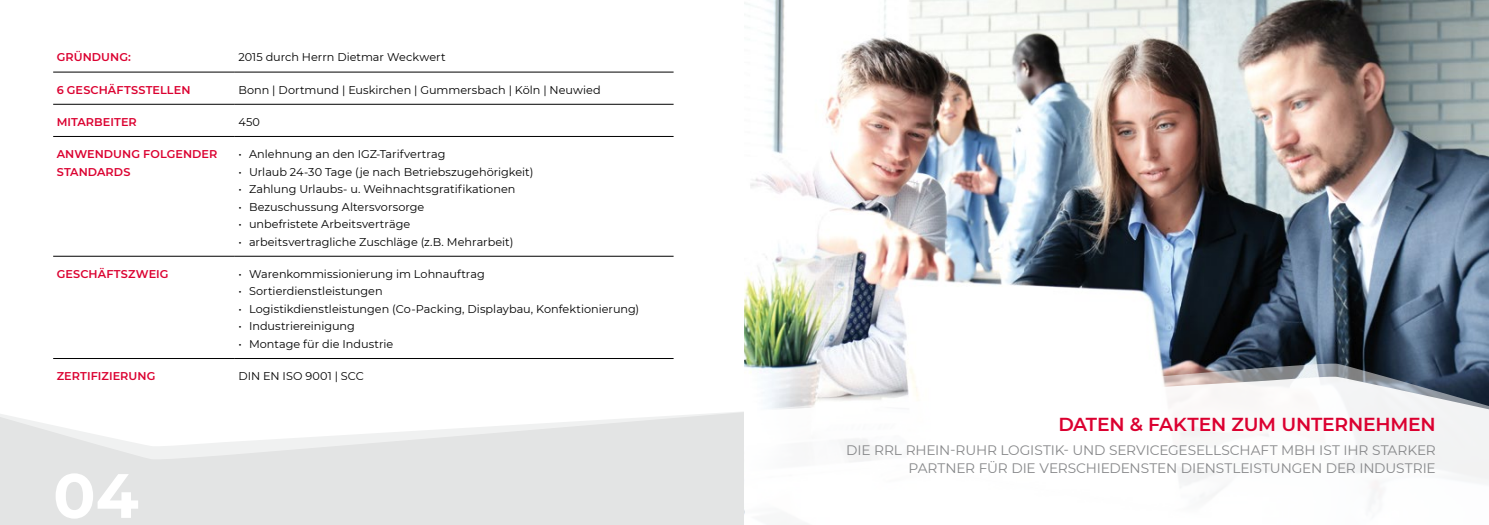
<style>
.page{position:relative;width:1489px;height:525px;background:#fff}
.page>*{position:absolute;margin:0;border:0;box-sizing:border-box;transform-origin:0 0}
.t1{font:700 62.5px "Montserrat";color:#fff}
.t2{font:600 18.75px "Montserrat";letter-spacing:-.01em;color:#db0030}
.t3{font:13.75px/17.5px "Montserrat";letter-spacing:-.01em;color:#87888a;text-align:right}
.t4{font:11.25px "Montserrat";color:#000}
.t5{font:600 11.25px/17.5px "Montserrat";letter-spacing:.005em;color:#db0030}
</style>
<div class="page">
<div style="left:0;top:350px;width:744px;height:174px;background:#e3e4e4"></div>
<svg style="left:109px;top:447px;width:206px;height:12px;fill:#f0f1f1"></svg>
<svg style="left:0;top:71px;width:744px;height:376px"></svg>
<img style="left:744px;top:0;width:744px;height:362px">
<img style="left:744px;top:362px;width:744px;height:13px">
<svg style="left:744px;top:375px;width:744px;height:139px"></svg>
<hr style="left:53px;top:72px;width:182px;height:1px;background:#000">
<hr style="left:235px;top:72px;width:438px;height:1px;background:#000">
<hr style="left:53px;top:104px;width:182px;height:1px;background:#000">
<hr style="left:235px;top:104px;width:438px;height:1px;background:#000">
<hr style="left:53px;top:136px;width:182px;height:1px;background:#000">
<hr style="left:235px;top:136px;width:438px;height:1px;background:#000">
<hr style="left:53px;top:256px;width:182px;height:1px;background:#000">
<hr style="left:235px;top:256px;width:438px;height:1px;background:#000">
<hr style="left:53px;top:358px;width:182px;height:1px;background:#000">
<hr style="left:235px;top:358px;width:438px;height:1px;background:#000">
<p class="t5" style="left:57px;top:48px;width:76px">GRÜNDUNG:</p>
<p class="t4" style="left:238px;top:50px;width:209px">2015 durch Herrn Dietmar Weckwert</p>
<p class="t5" style="left:57px;top:80px;width:135px">6 GESCHÄFTSSTELLEN</p>
<p class="t4" style="left:238px;top:82px;width:364px">Bonn | Dortmund | Euskirchen | Gummersbach | Köln | Neuwied</p>
<p class="t5" style="left:57px;top:112px;width:82px">MITARBEITER</p>
<p class="t4" style="left:238px;top:114px;width:23px">450</p>
<p class="t5" style="left:57px;top:145px;width:162px">ANWENDUNG FOLGENDER<br>STANDARDS</p>
<p class="t4" style="left:238px;top:146px;width:208px">• Anlehnung an den IGZ-Tarifvertrag</p>
<p class="t4" style="left:238px;top:164px;width:296px">• Urlaub 24-30 Tage (je nach Betriebszugehörigkeit)</p>
<p class="t4" style="left:238px;top:181px;width:278px">• Zahlung Urlaubs- u. Weihnachtsgratifikationen</p>
<p class="t4" style="left:238px;top:199px;width:187px">• Bezuschussung Altersvorsorge</p>
<p class="t4" style="left:238px;top:216px;width:173px">• unbefristete Arbeitsverträge</p>
<p class="t4" style="left:238px;top:234px;width:276px">• arbeitsvertragliche Zuschläge (z.B. Mehrarbeit)</p>
<p class="t5" style="left:57px;top:264px;width:113px">GESCHÄFTSZWEIG</p>
<p class="t4" style="left:238px;top:266px;width:248px">• Warenkommissionierung im Lohnauftrag</p>
<p class="t4" style="left:238px;top:283px;width:146px">• Sortierdienstleistungen</p>
<p class="t4" style="left:238px;top:301px;width:402px">• Logistikdienstleistungen (Co-Packing, Displaybau, Konfektionierung)</p>
<p class="t4" style="left:238px;top:318px;width:118px">• Industriereinigung</p>
<p class="t4" style="left:238px;top:336px;width:156px">• Montage für die Industrie</p>
<p class="t5" style="left:57px;top:366px;width:100px">ZERTIFIZIERUNG</p>
<p class="t4" style="left:238px;top:368px;width:127px">DIN EN ISO 9001 | SCC</p>
<h1 class="t1" style="left:53px;top:450px;width:87px">04</h1>
<h2 class="t2" style="left:1058px;top:410px;width:379px">DATEN &amp; FAKTEN ZUM UNTERNEHMEN</h2>
<p class="t3" style="left:846px;top:441px;width:591px">DIE RRL RHEIN-RUHR LOGISTIK- UND SERVICEGESELLSCHAFT MBH IST IHR STARKER<br>PARTNER FÜR DIE VERSCHIEDENSTEN DIENSTLEISTUNGEN DER INDUSTRIE</p>
</div>
